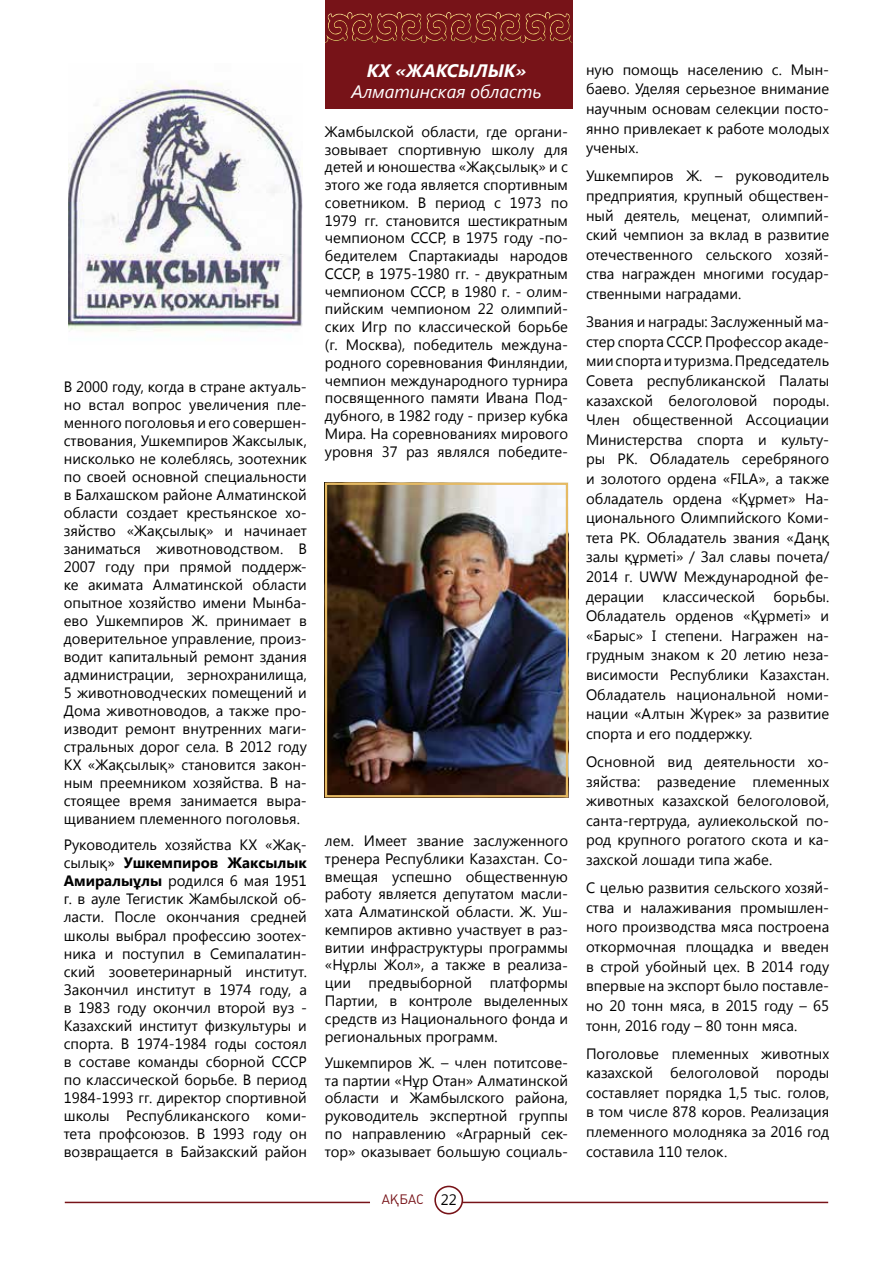
<style>
.page{position:relative;width:893px;height:1263px;background:#fff}
.page>*{position:absolute;margin:0;border:0;box-sizing:border-box;transform-origin:0 0}
.t1{font:italic 18px "Segoe UI";color:#fff}
.t2{font:italic 700 18px "Segoe UI";color:#fff}
.t3{font:15px/19.6px "Segoe UI";color:#000;text-align:justify}
.t4{font:13.5px "K Plumb";color:#771318}
.s1{font-weight:700}
.s2{font-family:"Segoe UI";font-size:15px;color:#000}
</style>
<div class="page">
<div style="left:325px;top:0;width:247px;height:108px;background:#771318"></div>
<div style="left:323px;top:9px;width:52px;height:33px;background:#771318"></div>
<div style="left:323px;top:13px;width:52px;height:31px;background:#fff"></div>
<div style="left:372px;top:13px;width:52px;height:31px;background:#771318"></div>
<svg style="left:325px;top:12px;width:195px;height:31px"></svg>
<div style="left:520px;top:9px;width:53px;height:33px;background:#771318"></div>
<div style="left:520px;top:13px;width:53px;height:31px;background:#000;opacity:.75"></div>
<img style="left:69px;top:81px;width:234px;height:250px">
<img style="left:328px;top:486px;width:237px;height:308px">
<div style="left:325px;top:483px;width:243px;height:314px;border:2px solid #e5ba64"></div>
<hr style="left:462px;top:1202px;width:366px;height:1px;background:#771318">
<hr style="left:65px;top:1202px;width:305px;height:1px;background:#771318">
<svg style="left:434px;top:1186px;width:29px;height:28px"></svg>
<div style="left:436px;top:1187px;width:26px;height:26px;background:#fff;border-radius:50%"></div>
<p class="t3" style="left:64px;top:376px;width:245px;line-height:18px">В 2000 году, когда в стране актуаль&shy;но встал вопрос увеличения пле&shy;менного поголовья и его совершен&shy;ствования, Ушкемпиров Жаксылык, нисколько не колеблясь, зоотехник по своей основной специальности в Балхашском районе Алматинской области создает крестьянское хо&shy;зяйство «Жақсылық» и начинает заниматься животноводством. В 2007 году при прямой поддерж&shy;ке акимата Алматинской области опытное хозяйство имени Мынба&shy;ево Ушкемпиров Ж. принимает в доверительное управление, произ&shy;водит капитальный ремонт здания администрации, зернохранилища, 5 животноводческих помещений и Дома животноводов, а также про&shy;изводит ремонт внутренних маги&shy;стральных дорог села. В 2012 году КХ «Жақсылық» становится закон&shy;ным преемником хозяйства. В на&shy;стоящее время занимается выра&shy;щиванием племенного поголовья.</p>
<p class="t3" style="left:64px;top:835px;width:245px;line-height:18px">Руководитель хозяйства КХ «Жақ&shy;сылық» <span class="s1">Ушкемпиров Жаксылык Амиралыұлы</span> родился 6 мая 1951 г. в ауле Тегистик Жамбылской об&shy;ласти. После окончания средней школы выбрал профессию зоотех&shy;ника и поступил в Семипалатин&shy;ский зооветеринарный институт.<br>Закончил институт в 1974 году, а в 1983 году окончил второй вуз - Казахский институт физкультуры и спорта. В 1974-1984 годы состоял в составе команды сборной СССР по классической борьбе. В период 1984-1993 гг. директор спортивной школы Республиканского коми&shy;тета профсоюзов. В 1993 году он возвращается в Байзакский район</p>
<p class="t2" style="left:367px;top:58px;width:161px">КХ «ЖАКСЫЛЫК»</p>
<p class="t1" style="left:351px;top:80px;width:192px">Алматинская область</p>
<p class="t3" style="left:325px;top:122px;width:245px;line-height:17.7px">Жамбылской области, где органи&shy;зовывает спортивную школу для детей и юношества «Жақсылық» и с этого же года является спортивным советником. В период с 1973 по 1979 гг. становится шестикратным чемпионом СССР, в 1975 году -по&shy;бедителем Спартакиады народов СССР, в 1975-1980 гг. - двукратным чемпионом СССР, в 1980 г. - олим&shy;пийским чемпионом 22 олимпий&shy;ских Игр по классической борьбе (г. Москва), победитель междуна&shy;родного соревнования Финляндии, чемпион международного турнира посвященного памяти Ивана Под&shy;дубного, в 1982 году - призер кубка Мира. На соревнованиях мирового уровня 37 раз являлся победите-</p>
<p class="t3" style="left:325px;top:831px;width:245px;line-height:17.7px">лем. Имеет звание заслуженного тренера Республики Казахстан. Со&shy;вмещая успешно общественную работу является депутатом масли&shy;хата Алматинской области. Ж. Уш&shy;кемпиров активно участвует в раз&shy;витии инфраструктуры программы «Нұрлы Жол», а также в реализа&shy;ции предвыборной платформы Партии, в контроле выделенных средств из Национального фонда и региональных программ.</p>
<p class="t3" style="left:325px;top:1053px;width:245px;line-height:17.7px">Ушкемпиров Ж. – член потитсове&shy;та партии «Нұр Отан» Алматинской области и Жамбылского района, руководитель экспертной группы по направлению «Аграрный сек&shy;тор» оказывает большую социаль-</p>
<p class="t4" style="left:382px;top:1192px;width:76px">Ақбас <span class="s2">22</span></p>
<p class="t3" style="left:586px;top:59px;width:245px">ную помощь населению с. Мын&shy;баево. Уделяя серьезное внимание научным основам селекции посто&shy;янно привлекает к работе молодых ученых.</p>
<p class="t3" style="left:586px;top:165px;width:245px">Ушкемпиров Ж. – руководитель предприятия, крупный обществен&shy;ный деятель, меценат, олимпий&shy;ский чемпион за вклад в развитие отечественного сельского хозяй&shy;ства награжден многими государ&shy;ственными наградами.</p>
<p class="t3" style="left:586px;top:311px;width:245px">Звания и награды: Заслуженный ма&shy;стер спорта СССР. Профессор акаде&shy;мии спорта и туризма. Председатель Совета республиканской Палаты казахской белоголовой породы.<br>Член общественной Ассоциации Министерства спорта и культу&shy;ры РК. Обладатель серебряного и золотого ордена «FILA», а также обладатель ордена «Құрмет» На&shy;ционального Олимпийского Коми&shy;тета РК. Обладатель звания «Даңқ залы құрметі» / Зал славы почета/ 2014 г. UWW Международной фе&shy;дерации классической борьбы.<br>Обладатель орденов «Құрметі» и «Барыс» I степени. Награжен на&shy;грудным знаком к 20 летию неза&shy;висимости Республики Казахстан.<br>Обладатель национальной номи&shy;нации «Алтын Жүрек» за развитие спорта и его поддержку.</p>
<p class="t3" style="left:586px;top:751px;width:245px">Основной вид деятельности хо&shy;зяйства: разведение племенных животных казахской белоголовой, санта-гертруда, аулиекольской по&shy;род крупного рогатого скота и ка&shy;захской лошади типа жабе.</p>
<p class="t3" style="left:586px;top:877px;width:245px">С целью развития сельского хозяй&shy;ства и налаживания промышлен&shy;ного производства мяса построена откормочная площадка и введен в строй убойный цех. В 2014 году впервые на экспорт было поставле&shy;но 20 тонн мяса, в 2015 году – 65 тонн, 2016 году – 80 тонн мяса.</p>
<p class="t3" style="left:586px;top:1043px;width:245px">Поголовье племенных животных казахской белоголовой породы составляет порядка 1,5 тыс. голов, в том числе 878 коров. Реализация племенного молодняка за 2016 год составила 110 телок.</p>
</div>
